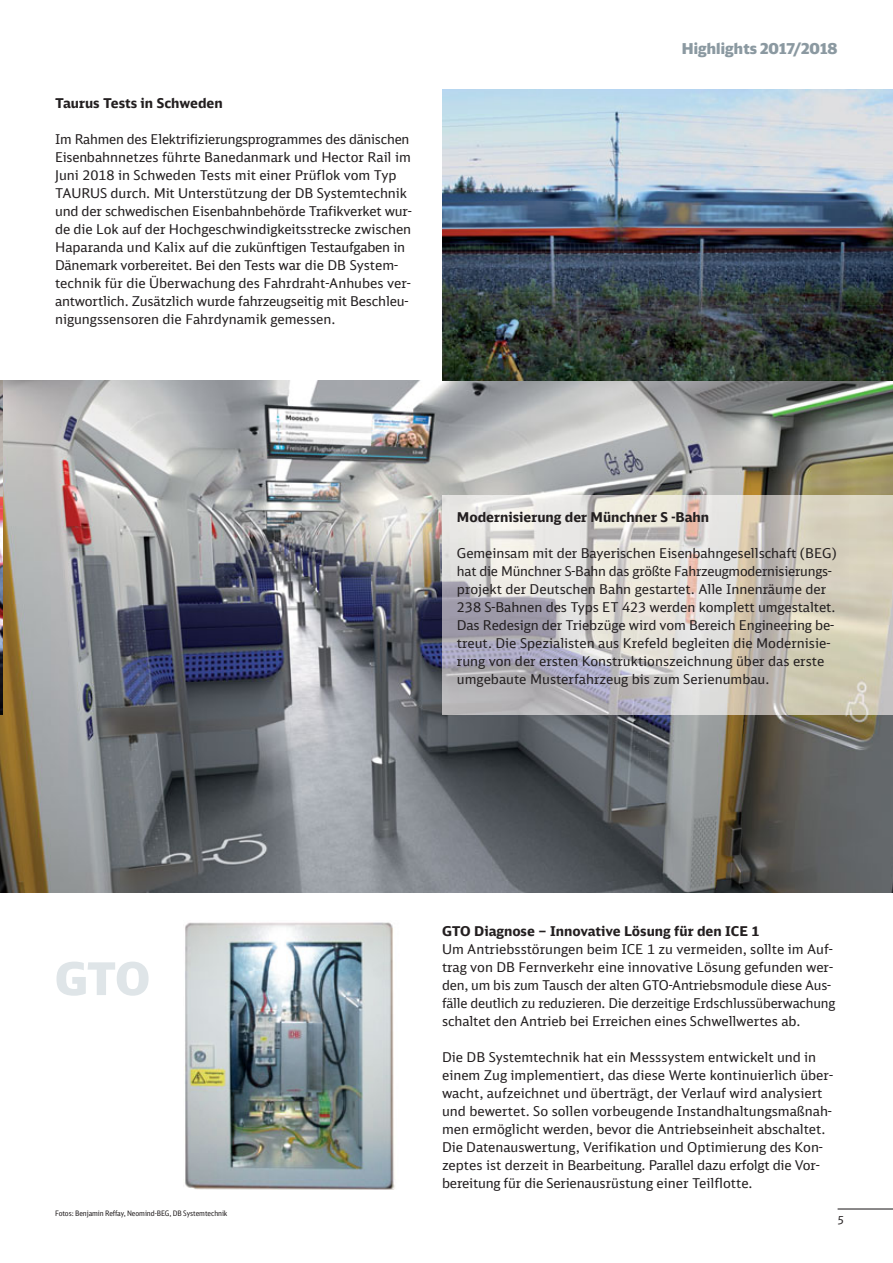
<style>
.page{position:relative;width:893px;height:1263px;background:#fff}
.page>*{position:absolute;margin:0;border:0;box-sizing:border-box;transform-origin:0 0}
.t1{font:900 15px "DB Head";letter-spacing:.01em;color:#8b99a1}
.t2{font:13.5px/18px "DB Sans";letter-spacing:-.005em;color:#231f20}
.t3{font:700 13.5px "DB Sans";color:#231f20}
.t4{font:11.25px "DB Sans";color:#231f20}
.t5{font:7.5px "DB Sans Cond";letter-spacing:-.005em;color:#231f20}
</style>
<div class="page">
<img style="left:0;top:380px;width:892px;height:513px">
<img style="left:0;top:380px;width:2px;height:334px">
<img style="left:442px;top:89px;width:450px;height:291px">
<img style="left:442px;top:496px;width:450px;height:218px">
<hr style="left:837px;top:1208px;width:55px;height:2px;background:#231f20">
<img style="left:185px;top:922px;width:210px;height:268px">
<svg style="left:56px;top:962px;width:93px;height:34px"></svg>
<p class="t3" style="left:55px;top:98px;width:169px">Taurus Tests in Schweden</p>
<p class="t2" style="left:55px;top:131px;width:358px">Im Rahmen des Elektrifizierungsprogrammes des dänischen Ei senbahnnetzes führte Banedanmark und Hector Rail im Juni 2018 in Schweden Tests mit einer Prüflok vom Typ TAURUS durch. Mit Unterstützung der DB Systemtechnik und der schwedischen Eisenbahnbehörde Trafikverket wur - de die Lok auf der Hochge schwindigkeitsstrecke zwischen Haparanda und Kalix auf die zukünftigen Testaufgaben in Dänemark vorbereitet. Bei den Tests war die DB System - technik für die Überwachung des Fahrdraht-Anhubes ver&shy;antwortlich. Zusätzlich wurde fahrzeugseitig mit Beschleu&shy;nigungssensoren die Fahrdynamik gemessen.</p>
<p class="t1" style="left:682px;top:43px;width:157px">Highlights 2017/2018</p>
<p class="t3" style="left:457px;top:512px;width:254px">Modernisierung der Münchner S -Bahn</p>
<p class="t2" style="left:457px;top:545px;width:382px">Gemeinsam mit der Bayerischen Eisenbahngesellschaft (BEG) hat die Münchner S-Bahn das größte Fahrzeugmodernisie rungs&shy;projekt der Deutschen Bahn gestartet. Alle Innenräume der 238 S-Bahnen des Typs ET 423 werden komplett umgestaltet.<br>Das Redesign der Triebzüge wird vom Bereich Engineering be - treut. Die Spezialisten aus Krefeld begleiten die Modernisie - rung von der ersten Konstruktionszeichnung über das erste umgebaute Musterfahrzeug bis zum Serienumbau.</p>
<p class="t5" style="left:55px;top:1211px;width:174px">Fotos: Benjamin Reffay, Neomind-BEG, DB Systemtechnik</p>
<p class="t3" style="left:442px;top:926px;width:319px">GTO Diagnose – Innovative Lösung für den ICE 1</p>
<p class="t2" style="left:442px;top:941px;width:395px">Um Antriebsstörungen beim ICE 1 zu vermeiden, sollte im Auf&shy;trag von DB Fernverkehr eine innovative Lösung gefunden wer&shy;den, um bis zum Tausch der alten GTO-Antriebsmodule diese Aus&shy;fälle deutlich zu reduzieren. Die derzeitige Erdschluss über wachung schaltet den Antrieb bei Erreichen eines Schwell wertes ab.</p>
<p class="t2" style="left:442px;top:1049px;width:392px">Die DB Systemtechnik hat ein Messsystem entwickelt und in einem Zug implementiert, das diese Werte kontinuierlich über&shy;wacht, aufzei chnet und überträgt, der Verlauf wird analysiert und bewertet. So sollen vorbeugende Instandhaltungsmaßnah&shy;men ermöglicht werden, bevor die Antriebseinheit abschaltet.<br>Die Datenauswer tung, Verifikation und Optimierung des Kon - zeptes ist derzeit in Bearbeitung. Parallel dazu erfolgt die Vor&shy;bereitung für die Serien ausrüstung einer Teilflotte.</p>
<p class="t4" style="left:837px;top:1215px;width:8px">5</p>
</div>
